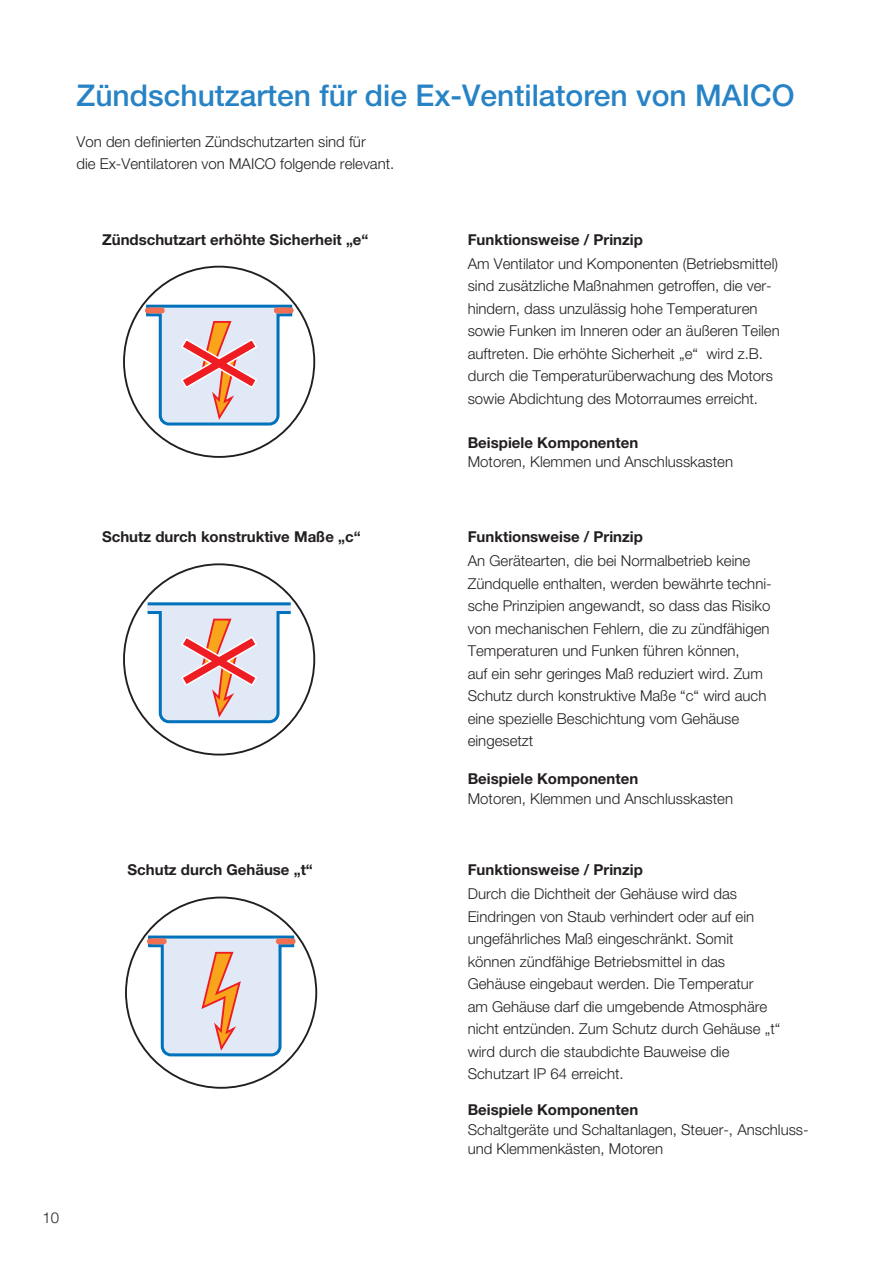
<style>
.page{position:relative;width:893px;height:1263px;background:#fff}
.page>*{position:absolute;margin:0;border:0;box-sizing:border-box;transform-origin:0 0}
.t1{font:500 30px "Helvetica Neue LT Std";color:#2783c5}
.t2{font:300 15px/22.5px "Helvetica Neue LTW1 G";color:#231f20}
.t3{font:700 15px "Helvetica Neue LTW1 G";color:#231f20}
</style>
<div class="page">
<svg style="left:123px;top:266px;width:192px;height:192px"></svg>
<div style="left:145px;top:307px;width:20px;height:6px;background:#f36f51;border-radius:3px"></div>
<div style="left:274px;top:307px;width:20px;height:6px;background:#f36f51;border-radius:3px"></div>
<svg style="left:123px;top:563px;width:192px;height:192px"></svg>
<svg style="left:125px;top:896px;width:192px;height:193px"></svg>
<div style="left:147px;top:938px;width:20px;height:6px;background:#f36f51;border-radius:3px"></div>
<div style="left:276px;top:938px;width:20px;height:6px;background:#f36f51;border-radius:3px"></div>
<h1 class="t1" style="left:77px;top:78px;width:719px">Zündschutzarten für die Ex-Ventilatoren von MAICO</h1>
<p class="t2" style="left:77px;top:130px;width:319px">Von den definierten Zündschutzarten sind für<br>die Ex-Ventilatoren von MAICO folgende relevant.</p>
<p class="t3" style="left:102px;top:230px;width:268px">Zündschutzart erhöhte Sicherheit „e“</p>
<p class="t3" style="left:468px;top:230px;width:177px">Funktionsweise / Prinzip</p>
<p class="t2" style="left:468px;top:252px;width:314px">Am Ventilator und Komponenten (Betriebsmittel) sind zusätzliche Maßnahmen getroffen, die ver&shy;hindern, dass unzulässig hohe Temperaturen sowie Funken im Inneren oder an äußeren Teilen auftreten. Die erhöhte Sicherheit „e“ wird z.B. durch die Temperaturüberwachung des Motors sowie Abdichtung des Motorraumes erreicht.</p>
<p class="t3" style="left:468px;top:433px;width:172px">Beispiele Komponenten</p>
<p class="t2" style="left:468px;top:450px;width:267px">Motoren, Klemmen und Anschlusskasten</p>
<p class="t2" style="left:43px;top:1206px;width:18px">10</p>
<p class="t3" style="left:102px;top:528px;width:260px">Schutz durch konstruktive Maße „c“</p>
<p class="t3" style="left:468px;top:528px;width:177px">Funktionsweise / Prinzip</p>
<p class="t2" style="left:468px;top:550px;width:305px">An Gerätearten, die bei Normalbetrieb keine Zündquelle enthalten, werden bewährte techni&shy;sche Prinzipien angewandt, so dass das Risiko von mechanischen Fehlern, die zu zündfähigen Temperaturen und Funken führen können,<br>auf ein sehr geringes Maß reduziert wird. Zum Schutz durch konstruktive Maße “c“ wird auch eine spezielle Beschichtung vom Gehäuse eingesetzt</p>
<p class="t3" style="left:468px;top:770px;width:172px">Beispiele Komponenten</p>
<p class="t2" style="left:468px;top:787px;width:267px">Motoren, Klemmen und Anschlusskasten</p>
<p class="t3" style="left:128px;top:861px;width:187px">Schutz durch Gehäuse „t“</p>
<p class="t3" style="left:468px;top:861px;width:177px">Funktionsweise / Prinzip</p>
<p class="t2" style="left:468px;top:883px;width:314px">Durch die Dichtheit der Gehäuse wird das Eindringen von Staub verhindert oder auf ein ungefährliches Maß eingeschränkt. Somit können zündfähige Betriebsmittel in das Gehäuse eingebaut werden. Die Temperatur<br>am Gehäuse darf die umgebende Atmosphäre nicht entzünden. Zum Schutz durch Gehäuse „t“ wird durch die staubdichte Bauweise die Schutzart IP 64 erreicht.</p>
<p class="t3" style="left:468px;top:1100px;width:172px">Beispiele Komponenten</p>
<p class="t2" style="left:468px;top:1119px;width:342px;line-height:19.5px">Schaltgeräte und Schaltanlagen, Steuer-, Anschluss&shy;und Klemmenkästen, Motoren</p>
</div>
